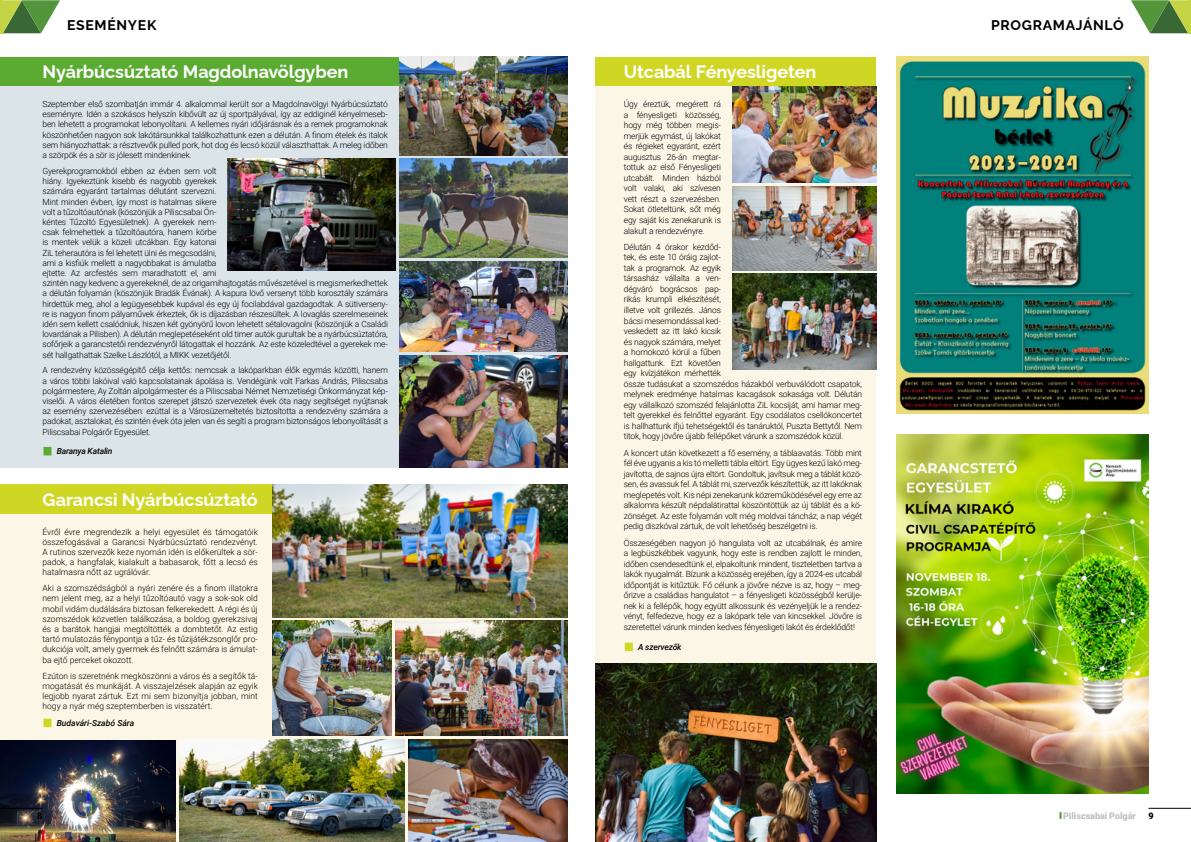
<style>
.page{position:relative;width:1191px;height:842px;background:#fff}
.page>*{position:absolute;margin:0;border:0;box-sizing:border-box;transform-origin:0 0}
.t1{font:700 18px "Raleway";letter-spacing:-.005em;color:#fff}
.t2{font:700 14px "Raleway";letter-spacing:.05em;color:#000}
.t3{font:900 9px "Roboto";color:#c1c0c0}
.t4{font:900 9px "Roboto";color:#000}
.t5{font:300 8.5px/10.5px "Roboto";letter-spacing:-.02em;color:#000;text-align:justify}
.t6{font:italic 500 8.5px "Roboto";letter-spacing:-.02em;color:#000}
.t7{font:italic 500 8.5px "Roboto";color:#000}
</style>
<div class="page">
<img style="left:0;top:739px;width:176px;height:103px">
<svg style="left:0;top:0;width:60px;height:33px;background:#7fa65b"></svg>
<svg style="left:1131px;top:0;width:60px;height:33px;background:#7fa65b"></svg>
<hr style="left:1148px;top:808px;width:43px;height:1px;background:#000">
<hr style="left:0;top:808px;width:43px;height:1px;background:#000">
<svg style="left:1059px;top:812px;width:2px;height:7px"></svg>
<img style="left:896px;top:57px;width:252px;height:357px">
<div style="left:595px;top:57px;width:281px;height:29px;background:#cfd724"></div>
<div style="left:595px;top:86px;width:281px;height:577px;background:#fcf6e7"></div>
<div style="left:625px;top:643px;width:8px;height:8px;background:#cfd724"></div>
<div style="left:0;top:57px;width:399px;height:29px;background:#5bab33"></div>
<div style="left:0;top:86px;width:567px;height:381px;background:#dbe5e9"></div>
<div style="left:43px;top:447px;width:8px;height:8px;background:#5bab33"></div>
<img style="left:399px;top:355px;width:168px;height:112px">
<img style="left:228px;top:159px;width:168px;height:112px">
<img style="left:399px;top:159px;width:168px;height:99px">
<img style="left:399px;top:261px;width:168px;height:91px">
<img style="left:399px;top:57px;width:168px;height:98px">
<div style="left:0;top:484px;width:272px;height:30px;background:#cfd724"></div>
<div style="left:0;top:514px;width:272px;height:225px;background:#fcf6e7"></div>
<div style="left:43px;top:719px;width:8px;height:8px;background:#cfd724"></div>
<img style="left:395px;top:621px;width:172px;height:115px">
<img style="left:272px;top:484px;width:295px;height:133px">
<img style="left:272px;top:621px;width:119px;height:115px">
<img style="left:408px;top:739px;width:159px;height:103px">
<img style="left:179px;top:739px;width:226px;height:103px">
<img style="left:732px;top:86px;width:144px;height:96px">
<img style="left:732px;top:186px;width:144px;height:84px">
<img style="left:732px;top:274px;width:144px;height:96px">
<img style="left:595px;top:663px;width:281px;height:179px">
<img style="left:896px;top:435px;width:252px;height:359px">
<h2 class="t2" style="left:67px;top:14px;width:91px">ESEMÉNYEK</h2>
<h1 class="t1" style="left:43px;top:57px;width:307px">Nyárbúcsúztató Magdolnavölgyben</h1>
<p class="t5" style="left:43px;top:99px;width:347px;line-height:10.2px">Szeptember első szombatján immár 4. alkalommal került sor a Magdolnavölgyi Nyárbúcsúztató eseményre. Idén a szokásos helyszín kibővült az új sportpályával, így az eddiginél kényelmeseb&shy;ben lehetett a programokat lebonyolítani. A kellemes nyári időjárásnak és a remek programoknak köszönhetően nagyon sok lakótársunkkal találkozhattunk ezen a délután. A finom ételek és italok sem hiányozhattak: a résztvevők pulled pork, hot dog és lecsó közül választhattak. A meleg időben a szörpök és a sör is jólesett mindenkinek.</p>
<p class="t5" style="left:43px;top:165px;width:347px;line-height:10.2px;text-align:left">Gyerekprogramokból ebben az évben sem volt<br>hiány. Igyekeztünk kisebb és nagyobb gyerekek<br>számára egyaránt tartalmas délutánt szervezni.<br>Mint minden évben, így most is hatalmas sikere<br>volt a tűzoltóautónak (köszönjük a Piliscsabai Ön-<br>kéntes Tűzoltó Egyesületnek). A gyerekek nem-<br>csak felmehettek a tűzoltóautóra, hanem körbe<br>is mentek velük a közeli utcákban. Egy katonai<br>ZiL teherautóra is fel lehetett ülni és megcsodálni,<br>ami a kisfiúk mellett a nagyobbakat is ámulatba<br>ejtette. Az arcfestés sem maradhatott el, ami<br>szintén nagy kedvenc a gyerekeknél, de az origamihajtogatás művészetével is megismerkedhettek a délután folyamán (köszönjük Bradák Évának). A kapura lövő versenyt több korosztály számára hirdettük meg, ahol a legügyesebbek kupával és egy új focilabdával gazdagodtak. A sütiverseny&shy;re is nagyon finom pályaművek érkeztek, ők is díjazásban részesültek. A lovaglás szerelmeseinek idén sem kellett csalódniuk, hiszen két gyönyörű lovon lehetett sétalovagolni (köszönjük a Családi lovardának a Pilisben). A délután meglepetéseként old timer autók gurultak be a nyárbúcsúztatóra, sofőrjeik a garancstetői rendezvényről látogattak el hozzánk. Az este közeledtével a gyerekek me&shy;sét hallgathattak Szelke Lászlótól, a MIKK vezetőjétől.</p>
<p class="t5" style="left:43px;top:365px;width:347px;line-height:10.2px">A rendezvény közösségépítő célja kettős: nemcsak a lakóparkban élők egymás közötti, hanem a város többi lakóival való kapcsolatainak ápolása is. Vendégünk volt Farkas András, Piliscsaba polgármestere, Ay Zoltán alpolgármester és a Piliscsabai Német Nemzetiségi Önkormányzat kép&shy;viselői. A város életében fontos szerepet játszó szervezetek évek óta nagy segítséget nyújtanak az esemény szervezésében: ezúttal is a Városüzemeltetés biztosította a rendezvény számára a padokat, asztalokat, és szintén évek óta jelen van és segíti a program biztonságos lebonyolítását a Piliscsabai Polgárőr Egyesület.</p>
<p class="t6" style="left:57px;top:445px;width:57px">Baranya Katalin</p>
<h1 class="t1" style="left:43px;top:485px;width:217px">Garancsi Nyárbúcsúztató</h1>
<p class="t5" style="left:43px;top:526px;width:217px;line-height:10.2px">Évről évre megrendezik a helyi egyesület és támogatóik összefogásával a Garancsi Nyárbúcsúztató rendezvényt.<br>A rutinos szervezők keze nyomán idén is előkerültek a sör&shy;padok, a hangfalak, kialakult a babasarok, főtt a lecsó és hatalmasra nőtt az ugrálóvár.</p>
<p class="t5" style="left:43px;top:583px;width:217px;line-height:10.2px">Aki a szomszédságból a nyári zenére és a finom illatokra nem jelent meg, az a helyi tűzoltóautó vagy a sok-sok old mobil vidám dudálására biztosan felkerekedett. A régi és új szomszédok közvetlen találkozása, a boldog gyerekzsivaj és a barátok hangjai megtöltötték a dombtetőt. Az estig tartó mulatozás fénypontja a tűz- és tűzijátékzsonglőr pro&shy;dukciója volt, amely gyermek és felnőtt számára is ámulat&shy;ba ejtő perceket okozott.</p>
<p class="t5" style="left:43px;top:670px;width:217px;line-height:10.2px">Ezúton is szeretnénk megköszönni a város és a segítők tá&shy;mogatását és munkáját. A visszajelzések alapján az egyik legjobb nyarat zártuk. Ezt mi sem bizonyítja jobban, mint hogy a nyár még szeptemberben is visszatért.</p>
<p class="t7" style="left:57px;top:717px;width:79px">Budavári-Szabó Sára</p>
<h1 class="t1" style="left:624px;top:57px;width:194px">Utcabál Fényesligeten</h1>
<p class="t5" style="left:624px;top:98px;width:99px">Úgy éreztük, megérett rá a fényesligeti közösség, hogy még többen megis&shy;merjük egymást, új lakókat és régieket egyaránt, ezért augusztus 26-án megtar&shy;tottuk az első Fényesligeti utcabált. Minden házból volt valaki, aki szívesen vett részt a szervezésben.<br>Sokat ötleteltünk, sőt még egy saját kis zenekarunk is alakult a rendezvényre.</p>
<p class="t5" style="left:624px;top:241px;width:240px;text-align:left">Délután 4 órakor kezdőd-<br>tek, és este 10 óráig zajlot-<br>tak a programok. Az egyik<br>társasház vállalta a ven-<br>dégváró bográcsos pap-<br>rikás krumpli elkészítését,<br>illetve volt grillezés. János<br>bácsi mesemondással ked-<br>veskedett az itt lakó kicsik<br>és nagyok számára, melyet<br>a homokozó körül a fűben<br>hallgattunk. Ezt követően<br>egy kvízjátékon mérhették<br>össze tudásukat a szomszédos házakból verbuválódott csapatok, melynek eredménye hatalmas kacagások sokasága volt. Délután egy vállalkozó szomszéd felajánlotta ZiL kocsiját, ami hamar meg&shy;telt gyerekkel és felnőttel egyaránt. Egy csodálatos csellókoncertet is hallhattunk ifjú tehetségektől és tanáruktól, Puszta Bettytől. Nem titok, hogy jövőre újabb fellépőket várunk a szomszédok közül.</p>
<p class="t5" style="left:624px;top:447px;width:240px">A koncert után következett a fő esemény, a táblaavatás. Több mint fél éve ugyanis a kis tó melletti tábla eltört. Egy ügyes kezű lakó meg&shy;javította, de sajnos újra eltört. Gondoltuk, javítsuk meg a táblát közö&shy;sen, és avassuk fel. A táblát mi, szervezők készítettük, az itt lakóknak meglepetés volt. Kis népi zenekarunk közreműködésével egy erre az alkalomra készült népdalátirattal köszöntöttük az új táblát és a kö&shy;zönséget. Az este folyamán volt még moldvai táncház, a nap végét pedig diszkóval zártuk, de volt lehetőség beszélgetni is.</p>
<p class="t5" style="left:624px;top:537px;width:240px">Összeségében nagyon jó hangulata volt az utcabálnak, és amire a legbüszkébbek vagyunk, hogy este is rendben zajlott le minden, időben csendesedtünk el, elpakoltunk mindent, tiszteletben tartva a lakók nyugalmát. Bízunk a közösség erejében, így a 2024-es utcabál időpontját is kitűztük. Fő célunk a jövőre nézve is az, hogy – meg&shy;őrizve a családias hangulatot – a fényesligeti közösségből kerülje&shy;nek ki a fellépők, hogy együtt alkossunk és vezényeljük le a rendez&shy;vényt, felfedezve, hogy ez a lakópark tele van kincsekkel. Jövőre is szeretettel várunk minden kedves fényesligeti lakót és érdeklődőt!</p>
<p class="t6" style="left:638px;top:641px;width:45px">A szervezők</p>
<h2 class="t2" style="left:991px;top:14px;width:134px">PROGRAMAJÁNLÓ</h2>
<p class="t4" style="left:37px;top:809px;width:7px">8</p>
<p class="t3" style="left:1063px;top:809px;width:74px">Piliscsabai Polgár</p>
<p class="t4" style="left:1148px;top:809px;width:7px">9</p>
</div>
